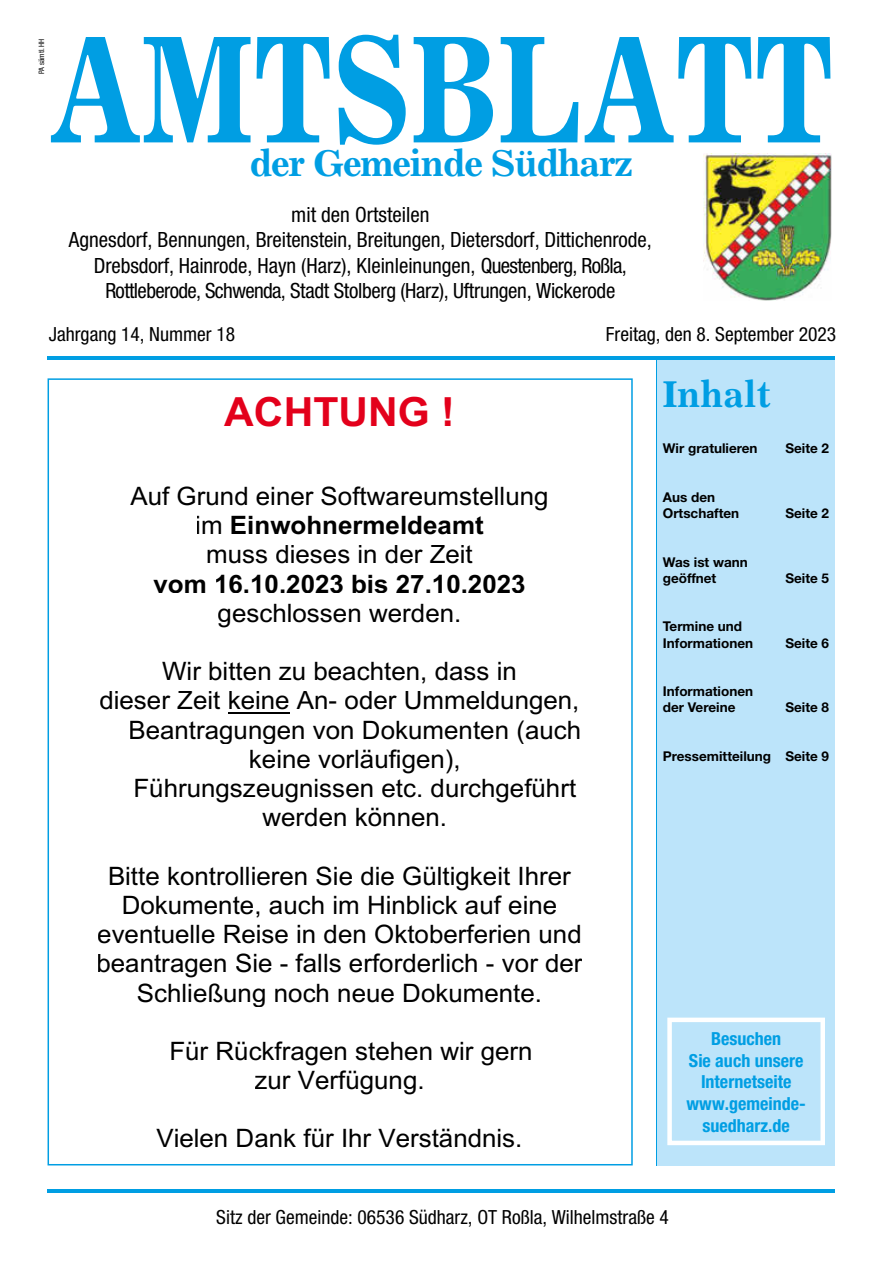
<style>
.page{position:relative;width:881px;height:1263px;background:#fff}
.page>*{position:absolute;margin:0;border:0;box-sizing:border-box;transform-origin:0 0}
.t1{font:700 154.05px "Excelsior";color:#009ee3;scale:.77 1}
.t2{font:700 40.2px "Jcrjwb Arial";color:#e3001b}
.t3{font:700 37.5px "Excelsior";letter-spacing:-.035em;color:#009ee3}
.t4{font:25.35px/29.2px "Gggcwn Arial";color:#000;text-align:center}
.t5{font:700 25.35px "Jcrjwb Arial";color:#000}
.t6{font:condensed 21px/25.2px "Helvetica Neue LT";letter-spacing:-.005em;color:#000;text-align:center}
.t7{font:condensed 19.5px "Helvetica Neue LT";color:#000}
.t8{font:700 condensed 18px/21.6px "Helvetica Neue LT";color:#009ee3;text-align:center}
.t9{font:700 13.5px/16.2px "Helvetica Neue LT";color:#000}
.t10{font:condensed 7.5px "Helvetica Neue LT";color:#000}
.s1{font-family:"Gggcwn Arial";font-weight:400}
</style>
<div class="page">
<div style="left:656px;top:357px;width:178px;height:808px;background:#bce4fa"></div>
<hr style="left:47px;top:1190px;width:787px;height:3px;background:#009ee3">
<hr style="left:47px;top:357px;width:787px;height:3px;background:#009ee3">
<hr style="left:655px;top:357px;width:1px;height:808px;background:#009ee3">
<svg style="left:667px;top:1017px;width:157px;height:128px"></svg>
<img style="left:703px;top:153px;width:128px;height:148px">
<svg style="left:47px;top:378px;width:585px;height:787px"></svg>
<h1 class="t1" style="left:49px;top:1px;width:1019px">AMTSBLATT</h1>
<p class="t10" style="left:37px;top:74px;width:37px;rotate:-90deg">PA sämtl. HH</p>
<h3 class="t3" style="left:249px;top:142px;width:385px">der Gemeinde Südharz</h3>
<p class="t6" style="left:69px;top:202px;width:584px">mit den Ortsteilen<br>Agnesdorf, Bennungen, Breitenstein, Breitungen, Dietersdorf, Dittichenrode, Drebsdorf, Hainrode, Hayn (Harz), Kleinleinungen, Questenberg, Roßla, Rottleberode, Schwenda, Stadt Stolberg (Harz), Uftrungen, Wickerode</p>
<p class="t7" style="left:49px;top:323px;width:188px">Jahrgang 14, Nummer 18</p>
<p class="t7" style="left:605px;top:323px;width:232px">Freitag, den 8. September 2023</p>
<h2 class="t2" style="left:224px;top:386px;width:232px">ACHTUNG !</h2>
<p class="t4" style="left:130px;top:482px;width:419px">Auf Grund einer Softwareumstellung</p>
<p class="t5" style="left:195px;top:508px;width:290px"><span class="s1">im</span> Einwohnermeldeamt</p>
<p class="t4" style="left:206px;top:540px;width:268px">muss dieses in der Zeit</p>
<p class="t5" style="left:153px;top:567px;width:373px">vom 16.10.2023 bis 27.10.2023</p>
<p class="t4" style="left:217px;top:598px;width:245px">geschlossen werden.</p>
<p class="t4" style="left:162px;top:657px;width:356px">Wir bitten zu beachten, dass in</p>
<p class="t4" style="left:99px;top:686px;width:481px">dieser Zeit keine An- oder Ummeldungen,</p>
<p class="t4" style="left:128px;top:715px;width:454px">Beantragungen von Dokumenten (auch</p>
<p class="t4" style="left:249px;top:744px;width:213px">keine vorläufigen),</p>
<p class="t4" style="left:133px;top:774px;width:444px">Führungszeugnissen etc. durchgeführt</p>
<p class="t4" style="left:262px;top:803px;width:186px">werden können.</p>
<p class="t4" style="left:96px;top:861px;width:487px">Bitte kontrollieren Sie die Gültigkeit Ihrer Dokumente, auch im Hinblick auf eine eventuelle Reise in den Oktoberferien und beantragen Sie - falls erforderlich - vor der Schließung noch neue Dokumente.</p>
<p class="t4" style="left:254px;top:1036px;width:279px;text-align:left;text-indent:-85px">Für Rückfragen stehen wir gern zur Verfügung.</p>
<p class="t4" style="left:156px;top:1124px;width:367px">Vielen Dank für Ihr Verständnis.</p>
<h3 class="t3" style="left:662px;top:372px;width:110px">Inhalt</h3>
<p class="t9" style="left:662px;top:440px;width:96px">Wir gratulieren</p>
<p class="t9" style="left:785px;top:440px;width:45px">Seite 2</p>
<p class="t9" style="left:662px;top:489px;width:78px">Aus den<br>Ortschaften</p>
<p class="t9" style="left:785px;top:505px;width:45px">Seite 2</p>
<p class="t9" style="left:662px;top:553px;width:86px">Was ist wann geöffnet</p>
<p class="t9" style="left:662px;top:618px;width:92px">Termine und<br>Informationen</p>
<p class="t9" style="left:785px;top:570px;width:45px">Seite 5</p>
<p class="t9" style="left:785px;top:634px;width:45px">Seite 6</p>
<p class="t9" style="left:662px;top:683px;width:92px">Informationen der Vereine</p>
<p class="t9" style="left:785px;top:699px;width:45px">Seite 8</p>
<p class="t9" style="left:662px;top:748px;width:168px">Pressemitteilung Seite 9</p>
<p class="t8" style="left:686px;top:1028px;width:120px">Besuchen<br>Sie auch unsere<br>Internetseite www.gemeinde&shy;suedharz.de</p>
<p class="t7" style="left:216px;top:1205px;width:454px">Sitz der Gemeinde: 06536 Südharz, OT Roßla, Wilhelmstraße 4</p>
</div>
